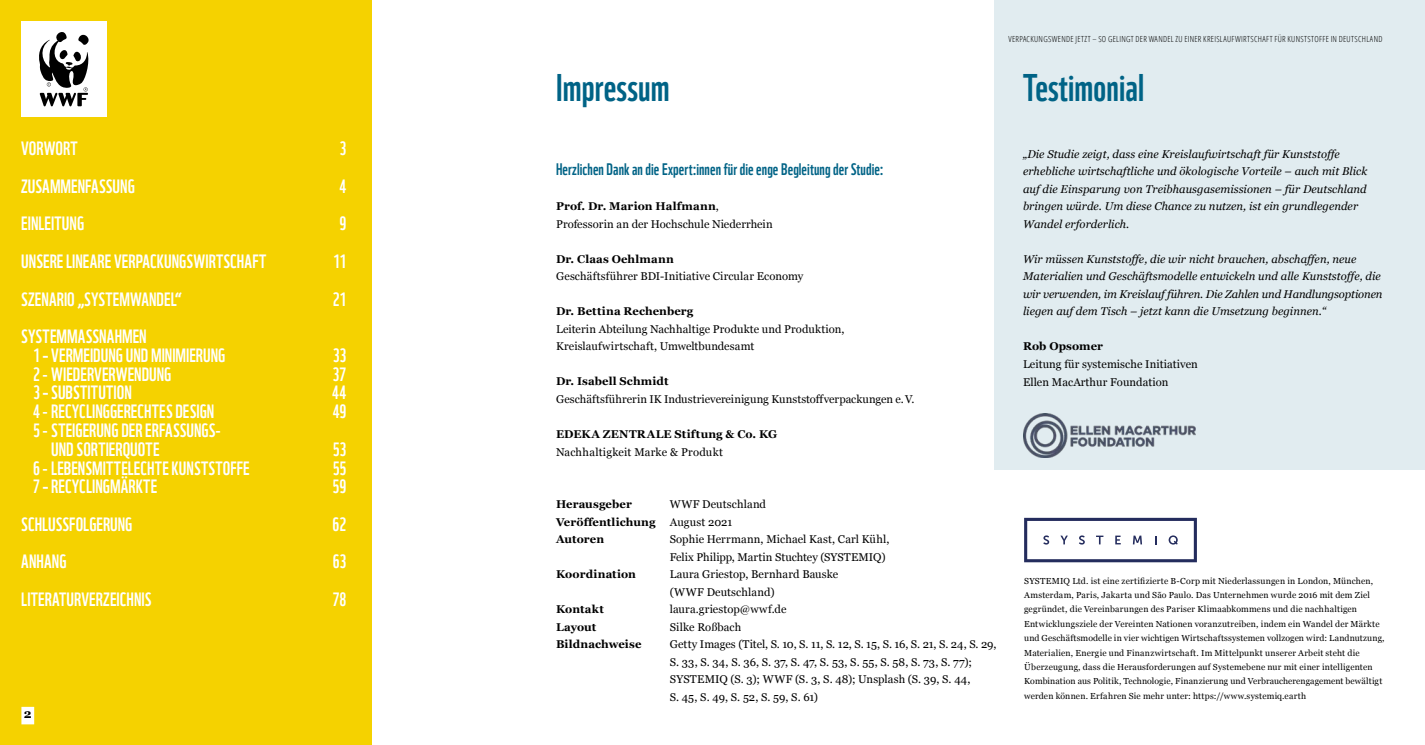
<style>
.page{position:relative;width:1425px;height:745px;background:#fff}
.page>*{position:absolute;margin:0;border:0;box-sizing:border-box;transform-origin:0 0}
.t1{font:37.5px "WWF";letter-spacing:.005em;color:#006386}
.t2{font:18.75px/18.8px "WWF";letter-spacing:.005em;color:#fff}
.t3{font:16.25px "WWF";color:#006386}
.t4{font:700 12.5px "Georgia";color:#000}
.t5{font:11.25px/17.5px "Georgia";letter-spacing:.005em;color:#000}
.t6{font:italic 11.25px/17.5px "Georgia";letter-spacing:.005em;color:#000}
.t7{font:700 11.25px "Georgia";letter-spacing:.01em;color:#000}
.t8{font:8.75px/14.4px "Georgia";letter-spacing:.015em;color:#000}
.t9{font:300 condensed 8.38px "Open Sans";letter-spacing:.035em;color:#000}
.s1{font-weight:700}
</style>
<div class="page">
<div style="left:0;top:0;width:372px;height:744px;background:#f5d200"></div>
<div style="left:994px;top:0;width:430px;height:469px;background:#e1ecf0"></div>
<svg style="left:1024px;top:517px;width:172px;height:45px"></svg>
<img style="left:1023px;top:413px;width:172px;height:44px">
<div style="left:21px;top:21px;width:85px;height:96px;background:#fff"></div>
<svg style="left:39px;top:32px;width:50px;height:74px"></svg>
<div style="left:21px;top:706px;width:13px;height:18px;background:#fff"></div>
<h2 class="t2" style="left:21px;top:137px;width:58px">VORWORT</h2>
<h2 class="t2" style="left:339px;top:137px;width:8px">3</h2>
<h2 class="t2" style="left:21px;top:175px;width:115px">ZUSAMMENFASSUNG</h2>
<h2 class="t2" style="left:339px;top:175px;width:8px">4</h2>
<h2 class="t2" style="left:21px;top:212px;width:64px">EINLEITUNG</h2>
<h2 class="t2" style="left:339px;top:212px;width:8px">9</h2>
<h2 class="t2" style="left:21px;top:250px;width:246px">UNSERE LINEARE VERPACKUNGSWIRTSCHAFT</h2>
<h2 class="t2" style="left:333px;top:250px;width:15px">11</h2>
<h2 class="t2" style="left:21px;top:287px;width:162px">SZENARIO „SYSTEMWANDEL“</h2>
<h2 class="t2" style="left:333px;top:287px;width:15px">21</h2>
<h2 class="t2" style="left:33px;top:325px;width:194px;text-indent:-12px">SYSTEMMASSNAHMEN<br>1 – VERMEIDUNG UND MINIMIERUNG</h2>
<h2 class="t2" style="left:333px;top:344px;width:15px">33</h2>
<h2 class="t2" style="left:33px;top:362px;width:140px">2 - WIEDERVERWENDUNG</h2>
<h2 class="t2" style="left:332px;top:362px;width:15px">37</h2>
<h2 class="t2" style="left:33px;top:381px;width:100px">3 –SUBSTITUTION</h2>
<h2 class="t2" style="left:332px;top:381px;width:16px">44</h2>
<h2 class="t2" style="left:33px;top:400px;width:183px">4 - RECYCLINGGERECHTES DESIGN</h2>
<h2 class="t2" style="left:333px;top:400px;width:15px">49</h2>
<h2 class="t2" style="left:51px;top:419px;width:171px;text-indent:-18px">5 - STEIGERUNG DER ERFASSUNGS-<br>UND SORTIERQUOTE</h2>
<h2 class="t2" style="left:333px;top:437px;width:15px">53</h2>
<h2 class="t2" style="left:33px;top:456px;width:218px">6 - LEBENSMITTELECHTE KUNSTSTOFFE</h2>
<h2 class="t2" style="left:333px;top:456px;width:15px">55</h2>
<h2 class="t2" style="left:33px;top:475px;width:126px">7 – RECYCLINGMÄRKTE</h2>
<h2 class="t2" style="left:332px;top:475px;width:15px">59</h2>
<h2 class="t2" style="left:21px;top:512px;width:113px">SCHLUSSFOLGERUNG</h2>
<h2 class="t2" style="left:333px;top:512px;width:15px">62</h2>
<h2 class="t2" style="left:21px;top:550px;width:47px">ANHANG</h2>
<h2 class="t2" style="left:333px;top:550px;width:15px">63</h2>
<h2 class="t2" style="left:21px;top:587px;width:132px">LITERATURVERZEICHNIS</h2>
<h2 class="t2" style="left:333px;top:587px;width:15px">78</h2>
<p class="t4" style="left:24px;top:704px;width:9px">2</p>
<p class="t9" style="left:1008px;top:34px;width:375px">VERPACKUNGSWENDE JETZT – SO GELINGT DER WANDEL ZU EINER KREISLAUFWIRTSCHAFT FÜR KUNSTSTOFFE IN DEUTSCHLAND</p>
<h1 class="t1" style="left:556px;top:59px;width:115px">Impressum</h1>
<h1 class="t1" style="left:1023px;top:59px;width:123px">Testimonial</h1>
<h3 class="t3" style="left:556px;top:156px;width:329px">Herzlichen Dank an die Expert:innen für die enge Begleitung der Studie:</h3>
<p class="t5" style="left:556px;top:197px;width:218px"><span class="s1">Prof. Dr. Marion Halfmann</span>,<br>Professorin an der Hochschule Niederrhein</p>
<p class="t7" style="left:556px;top:250px;width:119px">Dr. Claas Oehlmann</p>
<p class="t5" style="left:556px;top:267px;width:249px">Geschäftsführer BDI-Initiative Circular Economy</p>
<p class="t7" style="left:556px;top:303px;width:139px">Dr. Bettina Rechenberg</p>
<p class="t5" style="left:556px;top:319px;width:290px">Leiterin Abteilung Nachhaltige Produkte und Produktion,<br>Kreislaufwirtschaft, Umweltbundesamt</p>
<p class="t7" style="left:556px;top:373px;width:114px">Dr. Isabell Schmidt</p>
<p class="t5" style="left:556px;top:389px;width:360px">Geschäftsführerin IK Industrievereinigung Kunststoffverpackungen e.V.</p>
<p class="t7" style="left:556px;top:425px;width:223px">EDEKA ZENTRALE Stiftung &amp; Co. KG</p>
<p class="t5" style="left:556px;top:442px;width:168px">Nachhaltigkeit Marke &amp; Produkt</p>
<p class="t7" style="left:556px;top:495px;width:77px">Herausgeber</p>
<p class="t5" style="left:670px;top:494px;width:98px">WWF Deutschland</p>
<p class="t7" style="left:556px;top:513px;width:101px">Veröffentlichung</p>
<p class="t5" style="left:670px;top:512px;width:64px">August 2021</p>
<p class="t7" style="left:556px;top:530px;width:50px">Autoren</p>
<p class="t5" style="left:670px;top:529px;width:221px">Sophie Herrmann, Michael Kast, Carl Kühl,<br>Felix Philipp, Martin Stuchtey (SYSTEMIQ)</p>
<p class="t7" style="left:556px;top:565px;width:81px">Koordination</p>
<p class="t5" style="left:670px;top:564px;width:170px">Laura Griestop, Bernhard Bauske (WWF Deutschland)</p>
<p class="t7" style="left:556px;top:600px;width:49px">Kontakt</p>
<p class="t5" style="left:670px;top:599px;width:118px">laura.griestop@wwf.de</p>
<p class="t7" style="left:556px;top:618px;width:42px">Layout</p>
<p class="t5" style="left:670px;top:617px;width:73px">Silke Roßbach</p>
<p class="t7" style="left:556px;top:635px;width:87px">Bildnachweise</p>
<p class="t5" style="left:670px;top:634px;width:328px">Getty Images (Titel, S. 10, S. 11, S. 12, S. 15, S. 16, S. 21, S. 24, S. 29, S. 33, S. 34, S. 36, S. 37, S. 47, S. 53, S. 55, S. 58, S. 73, S. 77); SYSTEMIQ (S. 3); WWF (S. 3, S. 48); Unsplash (S. 39, S. 44,<br>S. 45, S. 49, S. 52, S. 59, S. 61)</p>
<p class="t6" style="left:1023px;top:144px;width:346px">„Die Studie zeigt, dass eine Kreislaufwirtschaft für Kunststoffe erhebliche wirtschaftliche und ökologische Vorteile – auch mit Blick auf die Einsparung von Treibhausgasemissionen – für Deutschland bringen würde. Um diese Chance zu nutzen, ist ein grundlegender Wandel erforderlich.</p>
<p class="t6" style="left:1023px;top:249px;width:361px">Wir müssen Kunststoffe, die wir nicht brauchen, abschaffen, neue Materialien und Geschäftsmodelle entwickeln und alle Kunststoffe, die wir verwenden, im Kreislauf führen. Die Zahlen und Handlungsoptionen liegen auf dem Tisch – jetzt kann die Umsetzung beginnen.“</p>
<p class="t7" style="left:1023px;top:338px;width:82px">Rob Opsomer</p>
<p class="t5" style="left:1023px;top:354px;width:176px">Leitung für systemische Initiativen<br>Ellen MacArthur Foundation</p>
<p class="t8" style="left:1024px;top:572px;width:362px">SYSTEMIQ Ltd. ist eine zertifizierte B-Corp mit Niederlassungen in London, München, Amsterdam, Paris, Jakarta und São Paulo. Das Unternehmen wurde 2016 mit dem Ziel gegründet, die Vereinbarungen des Pariser Klimaabkommens und die nachhaltigen Entwicklungsziele der Vereinten Nationen voranzutreiben, indem ein Wandel der Märkte und Geschäftsmodelle in vier wichtigen Wirtschaftssystemen vollzogen wird: Landnutzung, Materialien, Energie und Finanzwirtschaft. Im Mittelpunkt unserer Arbeit steht die Überzeugung, dass die Herausforderungen auf Systemebene nur mit einer intelligenten Kombination aus Politik, Technologie, Finanzierung und Verbraucherengagement bewältigt werden können. Erfahren Sie mehr unter: https://www.systemiq.earth</p>
</div>
